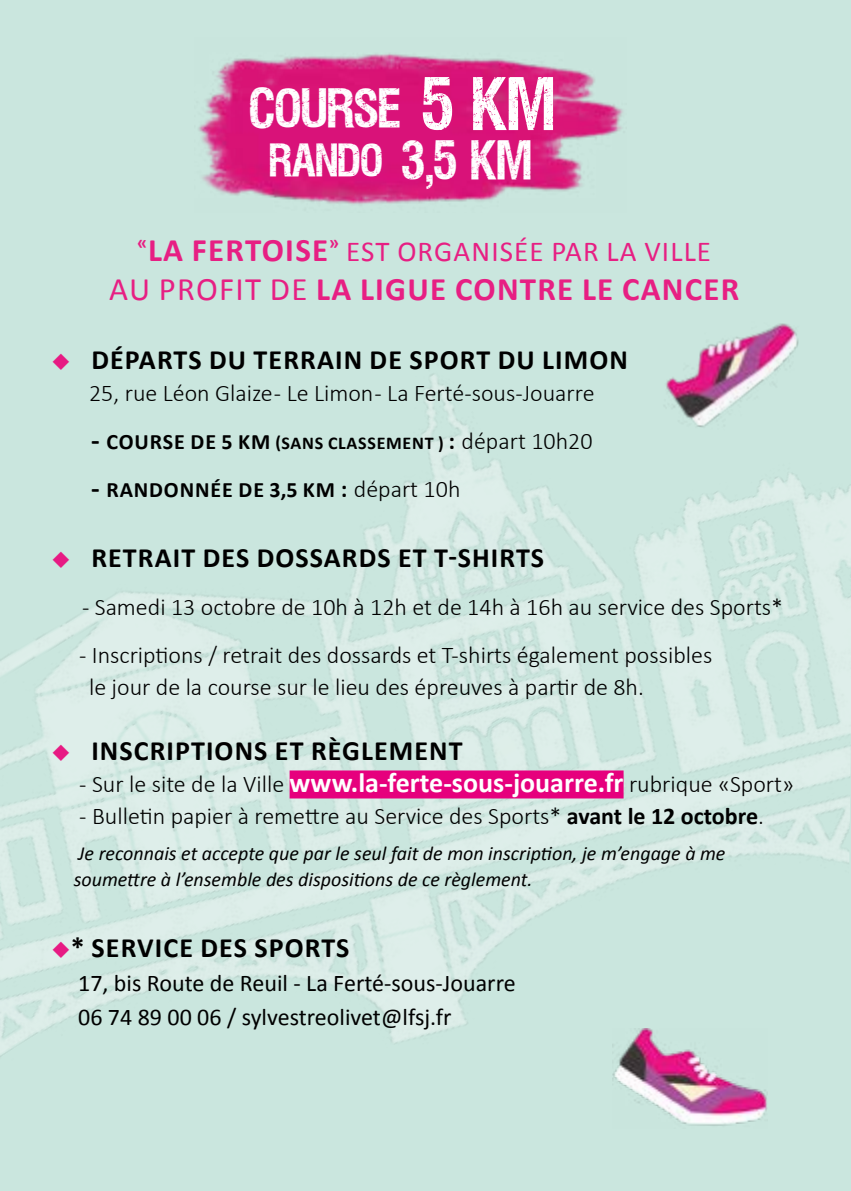
<style>
.page{position:relative;width:851px;height:1191px;background:#fff}
.page>*{position:absolute;margin:0;border:0;box-sizing:border-box;transform-origin:0 0}
.t1{font:43.6px "VIPERNORA";color:#fff}
.t2{font:36.6px "VIPERNORA";color:#fff}
.t3{font:700 32.8px "Calibri";letter-spacing:.04em;color:#e71f83}
.t4{font:29px "Calibri";letter-spacing:.04em;color:#e71f83}
.t5{font:700 28px "Calibri";letter-spacing:.04em;color:#000}
.t6{font:300 24px/32px "Calibri";color:#000}
.t7{font:24px/34px "Calibri";color:#000}
.t8{font:700 22px "Calibri";letter-spacing:.04em;color:#000}
.t9{font:italic 20px/26px "Calibri";color:#000}
.t10{font:700 18px "Calibri";letter-spacing:.04em;color:#000}
.s1{font-size:59px}
.s2{font-size:43.6px}
.s3{font-weight:700;font-size:32.8px}
.s4{font-weight:400}
.s5{color:#e71a83}
.s6{font-size:28px}
.s7{font-size:22px}
.s8{font-size:24px}
.s9{font-weight:300;font-size:24px}
.s10{font-weight:700;font-size:28px;color:#fff}
.s11{font-weight:700}
</style>
<div class="page">
<div style="left:0;top:0;width:850px;height:1191px;background:#cae6de"></div>
<img style="left:0;top:374px;width:850px;height:683px">
<img style="left:198px;top:53px;width:425px;height:152px">
<div style="left:289px;top:770px;width:334px;height:28px;background:#e6007d"></div>
<img style="left:612px;top:1028px;width:155px;height:98px">
<img style="left:653px;top:323px;width:160px;height:117px">
<h1 class="t1" style="left:249px;top:86px;width:306px">COURSE <span class="s1">5 KM</span></h1>
<h2 class="t2" style="left:269px;top:142px;width:264px">RANDO <span class="s2">3,5 KM</span></h2>
<p class="t4" style="left:137px;top:233px;width:575px"><sup>«</sup><span class="s3">LA FERTOISE</span><sup>»</sup> EST ORGANISÉE PAR LA VILLE</p>
<h3 class="t3" style="left:109px;top:268px;width:631px"><span class="s4">AU PROFIT DE</span> LA LIGUE CONTRE LE CANCER</h3>
<p class="t5" style="left:51px;top:342px;width:578px"><span class="s5">◆</span> DÉPARTS DU TERRAIN DE SPORT DU LIMON</p>
<p class="t6" style="left:89px;top:377px;width:507px">25, rue Léon Glaize - Le Limon - La Ferté-sous-Jouarre</p>
<p class="t10" style="left:91px;top:432px;width:503px"><span class="s6">-</span> <span class="s7">COURSE DE 5 KM</span> (SANS CLASSEMENT ) <span class="s8">:</span> <span class="s9">départ 10h20</span></p>
<p class="t8" style="left:91px;top:476px;width:371px"><span class="s6">-</span> RANDONNÉE DE 3,5 KM <span class="s8">:</span> <span class="s9">départ 10h</span></p>
<p class="t5" style="left:51px;top:540px;width:494px"><span class="s5">◆</span> RETRAIT DES DOSSARDS ET T-SHIRTS</p>
<p class="t6" style="left:82px;top:591px;width:702px">- Samedi 13 octobre de 10h à 12h et de 14h à 16h au service des Sports*</p>
<p class="t6" style="left:89px;top:639px;width:624px;text-indent:-10px">- Inscriptions / retrait des dossards et T-shirts également possibles le jour de la course sur le lieu des épreuves à partir de 8h.</p>
<p class="t5" style="left:51px;top:733px;width:413px"><span class="s5">◆</span> INSCRIPTIONS ET RÈGLEMENT</p>
<p class="t6" style="left:79px;top:768px;width:716px">- Sur le site de la Ville <span class="s10">www.la-ferte-sous-jouarre.fr</span> rubrique «Sport»</p>
<p class="t6" style="left:79px;top:800px;width:686px">- Bulletin papier à remettre au Service des Sports* <span class="s11">avant le 12 octobre</span>.</p>
<p class="t9" style="left:74px;top:839px;width:653px">Je reconnais et accepte que par le seul fait de mon inscription, je m’engage à me soumettre à l’ensemble des dispositions de ce règlement.</p>
<p class="t5" style="left:51px;top:929px;width:300px"><span class="s5">◆</span>* SERVICE DES SPORTS</p>
<p class="t7" style="left:78px;top:966px;width:439px">17, bis Route de Reuil - La Ferté-sous-Jouarre<br>06 74 89 00 06 / sylvestreolivet@lfsj.fr</p>
</div>
